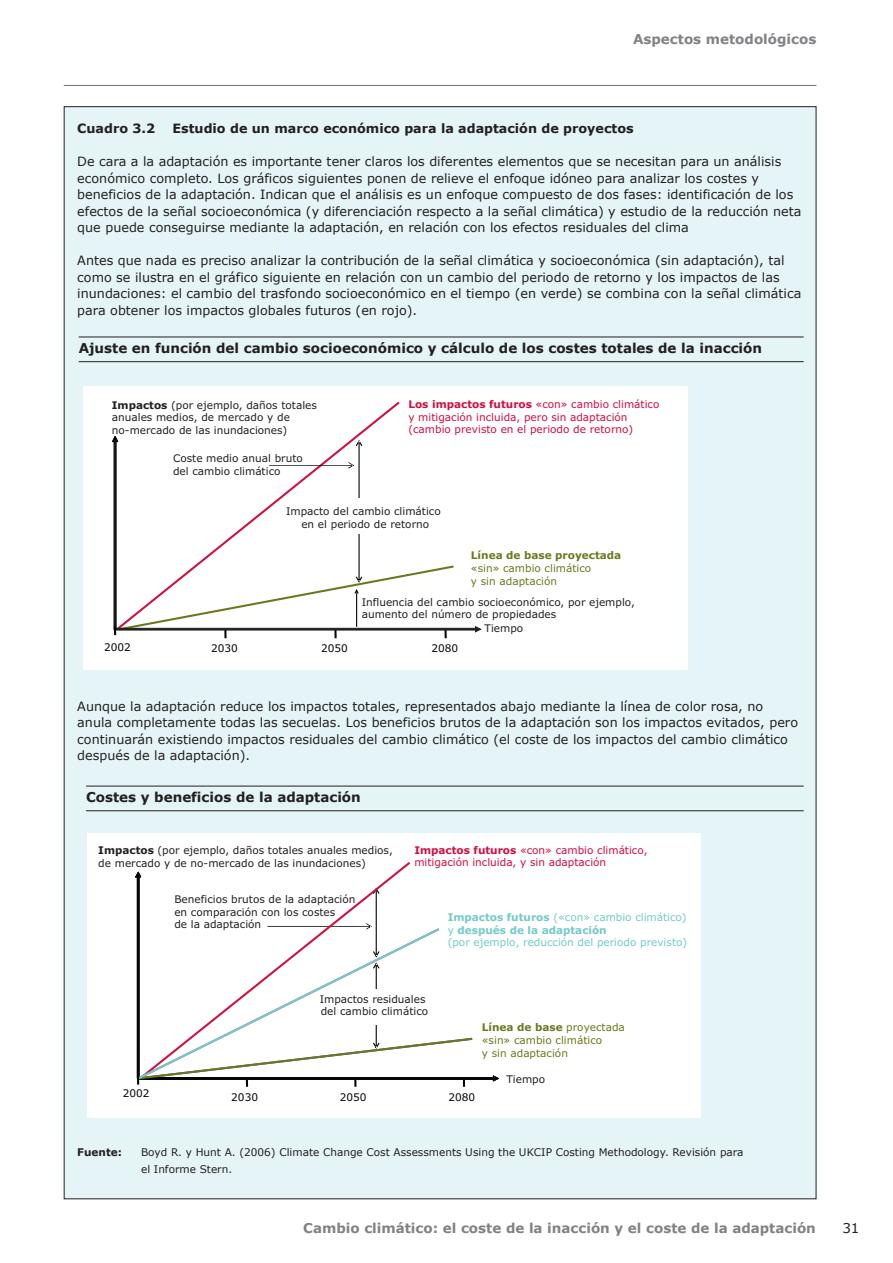
<style>
.page{position:relative;width:893px;height:1263px;background:#fff}
.page>*{position:absolute;margin:0;border:0;box-sizing:border-box;transform-origin:0 0}
.t1{font:700 13.5px "Verdana";color:#231f20}
.t2{font:700 13.5px "Verdana";color:#808285}
.t3{font:13.5px "Verdana";color:#231f20}
.t4{font:12.75px/16.5px "Verdana";color:#231f20}
.t5{font:700 12.75px "Verdana";color:#231f20}
.t6{font:10.5px/12.6px "Verdana";color:#231f20}
.t7{font:10.5px/12.6px "Verdana";color:#d10e40}
.t8{font:10.5px/12.6px "Verdana";color:#6b781f}
.t9{font:10.5px/12.6px "Verdana";color:#73cac7}
.t10{font:10.5px "Verdana";color:#050504}
.t11{font:700 10.5px "Verdana";color:#231f20}
.s1{font-weight:700}
</style>
<div class="page">
<hr style="left:64px;top:85px;width:752px;height:1px;background:#6c6d70">
<div style="left:64px;top:107px;width:752px;height:1092px;background:#e5f5f7"></div>
<div style="left:83px;top:387px;width:605px;height:283px;background:#fff"></div>
<svg style="left:112px;top:436px;width:370px;height:202px"></svg>
<hr style="left:79px;top:337px;width:725px;height:1px;background:#231f20">
<hr style="left:79px;top:361px;width:725px;height:1px;background:#231f20">
<hr style="left:86px;top:786px;width:718px;height:1px;background:#231f20">
<hr style="left:86px;top:810px;width:718px;height:1px;background:#231f20">
<div style="left:88px;top:834px;width:613px;height:284px;background:#fff"></div>
<svg style="left:135px;top:872px;width:364px;height:215px"></svg>
<p class="t2" style="left:633px;top:31px;width:185px">Aspectos metodológicos</p>
<p class="t5" style="left:77px;top:120px;width:79px">Cuadro 3.2</p>
<p class="t5" style="left:173px;top:120px;width:463px">Estudio de un marco económico para la adaptación de proyectos</p>
<p class="t4" style="left:77px;top:153px;width:726px">De cara a la adaptación es importante tener claros los diferentes elementos que se necesitan para un análisis económico completo. Los gráficos siguientes ponen de relieve el enfoque idóneo para analizar los costes y beneficios de la adaptación. Indican que el análisis es un enfoque compuesto de dos fases: identificación de los efectos de la señal socioeconómica (y diferenciación respecto a la señal climática) y estudio de la reducción neta que puede conseguirse mediante la adaptación, en relación con los efectos residuales del clima</p>
<p class="t4" style="left:77px;top:252px;width:726px">Antes que nada es preciso analizar la contribución de la señal climática y socioeconómica (sin adaptación), tal como se ilustra en el gráfico siguiente en relación con un cambio del periodo de retorno y los impactos de las inundaciones: el cambio del trasfondo socioeconómico en el tiempo (en verde) se combina con la señal climática para obtener los impactos globales futuros (en rojo).</p>
<p class="t1" style="left:79px;top:340px;width:685px">Ajuste en función del cambio socioeconómico y cálculo de los costes totales de la inacción</p>
<p class="t6" style="left:112px;top:400px;width:207px"><span class="s1">Impactos</span> (por ejemplo, daños totales anuales medios, de mercado y de no-mercado de las inundaciones)</p>
<p class="t6" style="left:173px;top:453px;width:131px">Coste medio anual bruto del cambio climático</p>
<p class="t7" style="left:408px;top:399px;width:252px"><span class="s1">Los impactos futuros</span> «con» cambio climático y mitigación incluida, pero sin adaptación (cambio previsto en el periodo de retorno)</p>
<p class="t6" style="left:286px;top:506px;width:156px;text-align:center">Impacto del cambio climático en el periodo de retorno</p>
<p class="t8" style="left:471px;top:550px;width:152px"><span class="s1">Línea de base proyectada </span>«sin» cambio climático<br>y sin adaptación</p>
<p class="t6" style="left:485px;top:623px;width:40px">Tiempo</p>
<p class="t6" style="left:362px;top:596px;width:275px">Influencia del cambio socioeconómico, por ejemplo, aumento del número de propiedades</p>
<p class="t10" style="left:104px;top:643px;width:28px">2002</p>
<p class="t10" style="left:211px;top:644px;width:28px">2030</p>
<p class="t10" style="left:321px;top:644px;width:28px">2050</p>
<p class="t10" style="left:431px;top:644px;width:28px">2080</p>
<p class="t4" style="left:77px;top:697px;width:722px">Aunque la adaptación reduce los impactos totales, representados abajo mediante la línea de color rosa, no anula completamente todas las secuelas. Los beneficios brutos de la adaptación son los impactos evitados, pero continuarán existiendo impactos residuales del cambio climático (el coste de los impactos del cambio climático después de la adaptación).</p>
<p class="t1" style="left:86px;top:789px;width:276px">Costes y beneficios de la adaptación</p>
<p class="t6" style="left:98px;top:845px;width:296px"><span class="s1">Impactos</span> (por ejemplo, daños totales anuales medios, de mercado y de no-mercado de las inundaciones)</p>
<p class="t7" style="left:414px;top:845px;width:235px"><span class="s1">Impactos futuros</span> «con» cambio climático, mitigación incluida, y sin adaptación</p>
<p class="t10" style="left:123px;top:1089px;width:28px">2002</p>
<p class="t6" style="left:174px;top:894px;width:183px">Beneficios brutos de la adaptación en comparación con los costes<br>de la adaptación</p>
<p class="t6" style="left:320px;top:993px;width:110px">Impactos residuales del cambio climático</p>
<p class="t9" style="left:448px;top:912px;width:241px"><span class="s1">Impactos futuros</span> («con» cambio climático) y <span class="s1">después de la adaptación<br></span>(por ejemplo, reducción del periodo previsto)</p>
<p class="t8" style="left:482px;top:1022px;width:145px"><span class="s1">Línea de base</span> proyectada «sin» cambio climático<br>y sin adaptación</p>
<p class="t6" style="left:506px;top:1073px;width:40px">Tiempo</p>
<p class="t10" style="left:509px;top:1077px;width:27px">Time</p>
<p class="t10" style="left:231px;top:1093px;width:28px">2030</p>
<p class="t10" style="left:340px;top:1093px;width:28px">2050</p>
<p class="t10" style="left:448px;top:1093px;width:28px">2080</p>
<p class="t11" style="left:77px;top:1146px;width:46px">Fuente:</p>
<p class="t6" style="left:141px;top:1144px;width:604px;line-height:16.5px">Boyd R. y Hunt A. (2006) Climate Change Cost Assessments Using the UKCIP Costing Methodology. Revisión para el Informe Stern.</p>
<p class="t2" style="left:303px;top:1219px;width:514px">Cambio climático: el coste de la inacción y el coste de la adaptación</p>
<p class="t3" style="left:842px;top:1219px;width:19px">31</p>
</div>
